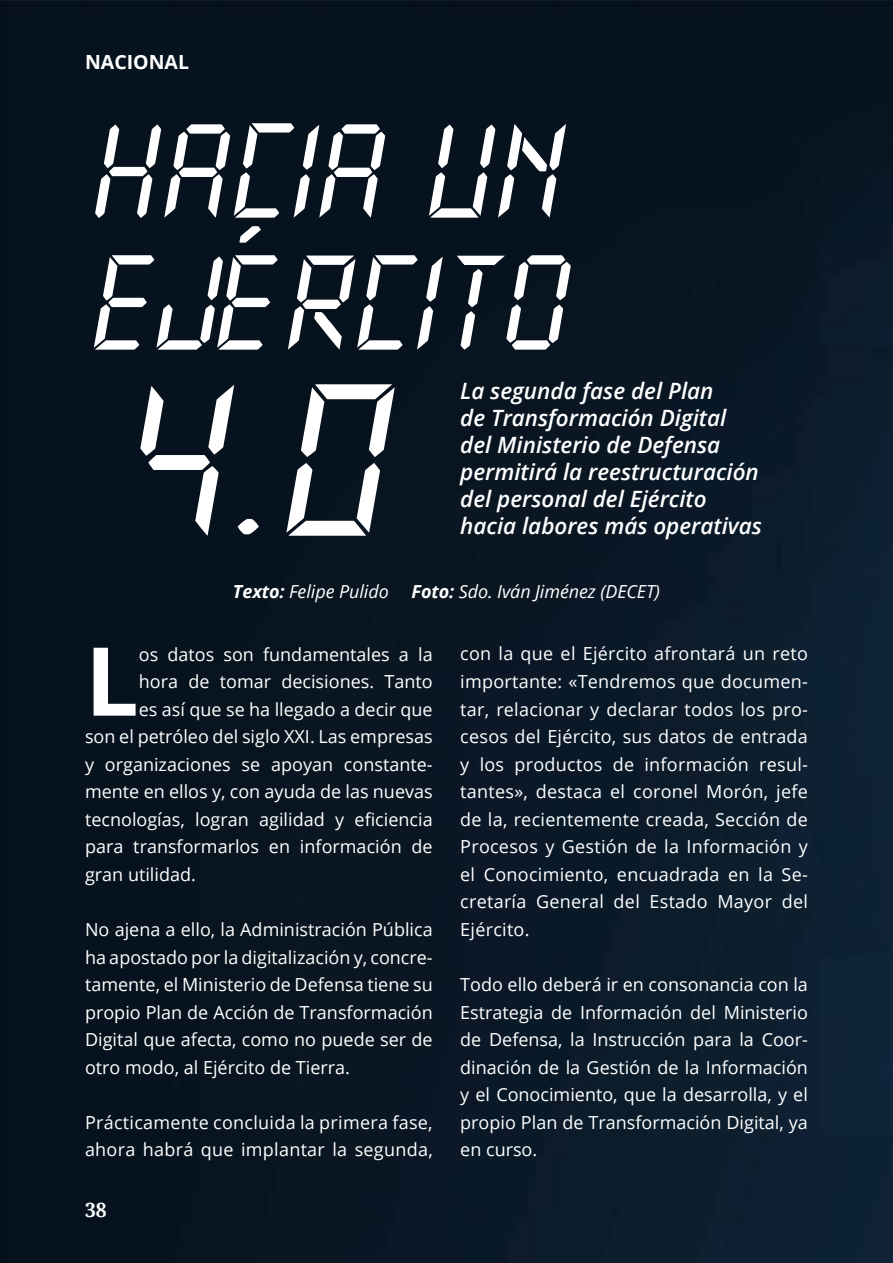
<style>
.page{position:relative;width:893px;height:1263px;background:#fff}
.page>*{position:absolute;margin:0;border:0;box-sizing:border-box;transform-origin:0 0}
.t1{font:127.5px "New X Digitaltfb";color:#fff}
.t2{font:700 95.25px "Open Sans";color:#fff}
.t3{font:79.5px/132px "New X Digitaltfb";color:#fff}
.t4{font:italic 600 22.5px/27px "Open Sans";color:#fff}
.t5{font:700 19.5px "Open Sans";color:#fff}
.t6{font:700 19.5px "Droid Serif";color:#fff}
.t7{font:18px/27.6px "Open Sans";color:#fff;text-align:justify}
.t8{font:italic 18px "Open Sans";letter-spacing:-.005em;color:#fff}
.s1{font-weight:700}
</style>
<div class="page">
<img style="left:0;top:0;width:893px;height:1263px">
<p class="t5" style="left:85px;top:48px;width:106px">NACIONAL</p>
<h3 class="t3" style="left:85px;top:124px;width:482px">HACIA UN<br>EJÉRCITO</h3>
<h1 class="t1" style="left:111px;top:417px;width:274px">4.0</h1>
<p class="t4" style="left:460px;top:377px;width:300px">La segunda fase del Plan<br>de Transformación Digital del Ministerio de Defensa permitirá la reestructuración del personal del Ejército</p>
<p class="t4" style="left:460px;top:512px;width:303px">hacia labores más operativas</p>
<p class="t8" style="left:233px;top:579px;width:157px"><span class="s1">Texto:</span> Felipe Pulido</p>
<p class="t8" style="left:412px;top:579px;width:250px"><span class="s1">Foto:</span> Sdo. Iván Jiménez (DECET)</p>
<h2 class="t2" style="left:85px;top:614px;width:55px">L</h2>
<p class="t7" style="left:139px;top:640px;width:295px">os datos son fundamentales a la</p>
<p class="t7" style="left:139px;top:667px;width:295px">hora de tomar decisiones. Tanto</p>
<p class="t7" style="left:139px;top:695px;width:295px">es así que se ha llegado a decir que</p>
<p class="t7" style="left:85px;top:722px;width:349px">son el petróleo del siglo XXI. Las empresas</p>
<p class="t7" style="left:85px;top:750px;width:349px">y organizaciones se apoyan constante-</p>
<p class="t7" style="left:85px;top:777px;width:349px">mente en ellos y, con ayuda de las nuevas</p>
<p class="t7" style="left:85px;top:805px;width:349px">tecnologías, logran agilidad y eficiencia</p>
<p class="t7" style="left:85px;top:832px;width:349px">para transformarlos en información de</p>
<p class="t7" style="left:85px;top:860px;width:112px">gran utilidad.</p>
<p class="t7" style="left:85px;top:915px;width:349px">No ajena a ello, la Administración Pública ha apostado por la digitalización y, concre&shy;tamente, el Ministerio de Defensa tiene su propio Plan de Acción de Transformación Digital que afecta, como no puede ser de otro modo, al Ejército de Tierra.</p>
<p class="t7" style="left:85px;top:1108px;width:349px">Prácticamente concluida la primera fase, ahora habrá que implantar la segunda,</p>
<p class="t6" style="left:85px;top:1199px;width:23px">38</p>
<p class="t7" style="left:460px;top:640px;width:349px">con la que el Ejército afrontará un reto importante: «Tendremos que documen&shy;tar, relacionar y declarar todos los pro&shy;cesos del Ejército, sus datos de entrada y los productos de información resul&shy;tantes», destaca el coronel Morón, jefe de la, recientemente creada, Sección de Procesos y Gestión de la Información y el Conocimiento, encuadrada en la Se&shy;cretaría General del Estado Mayor del Ejército.</p>
<p class="t7" style="left:460px;top:970px;width:349px">Todo ello deberá ir en consonancia con la Estrategia de Información del Ministerio de Defensa, la Instrucción para la Coor&shy;dinación de la Gestión de la Información y el Conocimiento, que la desarrolla, y el propio Plan de Transformación Digital, ya en curso.</p>
</div>
